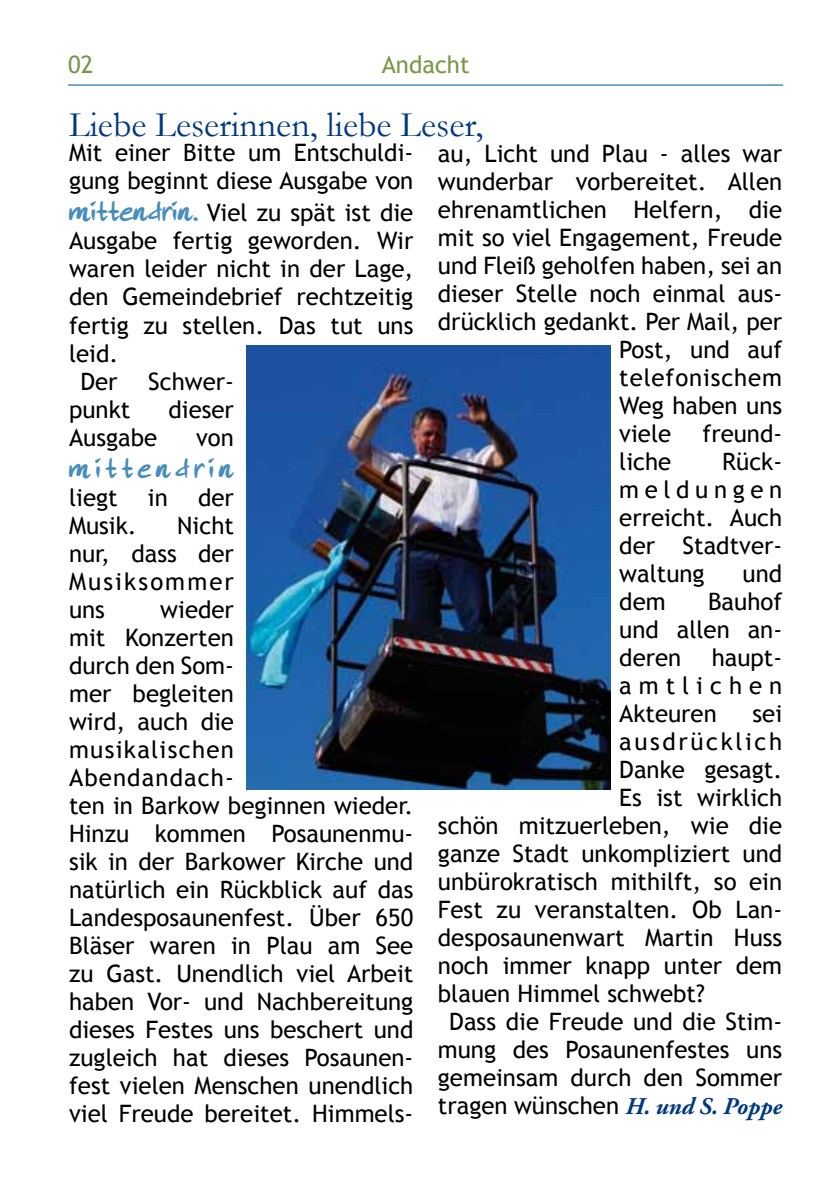
<style>
.page{position:relative;width:840px;height:1191px;background:#fff}
.page>*{position:absolute;margin:0;border:0;box-sizing:border-box;transform-origin:0 0}
.t1{font:36px "Garamond";color:#003882}
.t2{font:28px "Rodide Asis";letter-spacing:.16em;color:#488dbb}
.t3{font:24px/28px "Trebuchet MS";color:#000;text-align:justify}
.t4{font:24px "Trebuchet MS";letter-spacing:.035em;color:#000}
.t5{font:24px "Trebuchet MS";letter-spacing:.11em;color:#000}
.t6{font:24px "Trebuchet MS";color:#789847}
.s1{font-family:"Rodide Asis";font-size:28px;color:#488dbb}
.s2{font-family:"Adobe Garamond Pro";font-weight:700;font-style:italic;color:#003882}
</style>
<div class="page">
<hr style="left:68px;top:84px;width:714px;height:2px;background:#488dbb">
<img style="left:247px;top:346px;width:363px;height:443px">
<p class="t6" style="left:68px;top:50px;width:27px">02</p>
<p class="t6" style="left:381px;top:50px;width:89px">Andacht</p>
<h1 class="t1" style="left:69px;top:103px;width:415px">Liebe Leserinnen, liebe Leser,</h1>
<p class="t3" style="left:69px;top:139px;width:345px">Mit einer Bitte um Entschuldi&shy;gung beginnt diese Ausgabe von</p>
<p class="t3" style="left:69px;top:199px;width:345px"><span class="s1">mittendrin.</span> Viel zu spät ist die</p>
<p class="t3" style="left:69px;top:227px;width:345px">Ausgabe fertig geworden. Wir</p>
<p class="t3" style="left:69px;top:255px;width:345px">waren leider nicht in der Lage,</p>
<p class="t3" style="left:69px;top:283px;width:345px">den Gemeindebrief rechtzeitig</p>
<p class="t3" style="left:69px;top:311px;width:345px">fertig zu stellen. Das tut uns</p>
<p class="t3" style="left:69px;top:339px;width:51px">leid.</p>
<p class="t3" style="left:80px;top:367px;width:39px">Der</p>
<p class="t3" style="left:148px;top:367px;width:87px">Schwer-</p>
<p class="t3" style="left:69px;top:395px;width:63px">punkt</p>
<p class="t3" style="left:168px;top:395px;width:67px">dieser</p>
<p class="t3" style="left:69px;top:423px;width:90px">Ausgabe</p>
<p class="t3" style="left:196px;top:423px;width:39px">von</p>
<p class="t2" style="left:69px;top:454px;width:166px">mittendrin</p>
<p class="t3" style="left:69px;top:483px;width:50px">liegt</p>
<p class="t3" style="left:148px;top:483px;width:21px">in</p>
<p class="t3" style="left:198px;top:483px;width:37px">der</p>
<p class="t3" style="left:69px;top:511px;width:69px">Musik.</p>
<p class="t3" style="left:437px;top:139px;width:345px">au, Licht und Plau - alles war</p>
<p class="t3" style="left:437px;top:167px;width:345px">wunderbar vorbereitet. Allen</p>
<p class="t3" style="left:437px;top:195px;width:345px">ehrenamtlichen Helfern, die</p>
<p class="t3" style="left:437px;top:223px;width:345px">mit so viel Engagement, Freude</p>
<p class="t3" style="left:437px;top:251px;width:345px">und Fleiß geholfen haben, sei an</p>
<p class="t3" style="left:437px;top:279px;width:345px">dieser Stelle noch einmal aus-</p>
<p class="t3" style="left:437px;top:307px;width:345px">drücklich gedankt. Per Mail, per</p>
<p class="t3" style="left:619px;top:335px;width:164px">Post, und auf</p>
<p class="t4" style="left:619px;top:363px;width:164px">telefonischem</p>
<p class="t3" style="left:619px;top:391px;width:164px">Weg haben uns</p>
<p class="t3" style="left:619px;top:419px;width:53px">viele</p>
<p class="t3" style="left:702px;top:419px;width:81px">freund-</p>
<p class="t3" style="left:619px;top:447px;width:53px">liche</p>
<p class="t3" style="left:619px;top:447px;width:164px;text-indent:103px">Rück&shy;meldungen erreicht. Auch der Stadtver&shy;waltung</p>
<p class="t3" style="left:69px;top:511px;width:166px;text-indent:108px">Nicht nur, dass der Musiksommer uns</p>
<p class="t3" style="left:742px;top:559px;width:41px">und</p>
<p class="t3" style="left:619px;top:587px;width:48px">dem</p>
<p class="t3" style="left:619px;top:587px;width:164px;text-indent:89px">Bauhof und allen an&shy;deren</p>
<p class="t3" style="left:69px;top:595px;width:345px;text-align:left;text-indent:91px">wieder<br>mit Konzerten<br>durch den Som-<br>mer begleiten<br>wird, auch die<br>musikalischen<br>Abendandach-<br>ten in Barkow beginnen wieder.<br>Hinzu kommen Posaunenmu&shy;sik in der Barkower Kirche und natürlich ein Rückblick auf das<br>Landesposaunenfest. Über 650<br>Bläser waren in Plau am See zu Gast. Unendlich viel Arbeit haben Vor- und Nachbereitung dieses Festes uns beschert und zugleich hat dieses Posaunen&shy;fest vielen Menschen unendlich viel Freude bereitet. Himmels-</p>
<p class="t3" style="left:619px;top:644px;width:164px;text-indent:92px">haupt&shy;amtlichen Akteuren</p>
<p class="t3" style="left:752px;top:700px;width:31px">sei</p>
<p class="t5" style="left:619px;top:727px;width:164px">ausdrücklich</p>
<p class="t3" style="left:619px;top:756px;width:164px">Danke gesagt.</p>
<p class="t3" style="left:619px;top:784px;width:164px">Es ist wirklich</p>
<p class="t3" style="left:437px;top:812px;width:345px">schön mitzuerleben, wie die</p>
<p class="t3" style="left:437px;top:840px;width:345px">ganze Stadt unkompliziert und</p>
<p class="t3" style="left:437px;top:868px;width:345px">unbürokratisch mithilft, so ein</p>
<p class="t3" style="left:437px;top:896px;width:345px">Fest zu veranstalten. Ob Lan-</p>
<p class="t3" style="left:437px;top:924px;width:345px">desposaunenwart Martin Huss</p>
<p class="t3" style="left:437px;top:952px;width:345px">noch immer knapp unter dem</p>
<p class="t3" style="left:437px;top:980px;width:268px">blauen Himmel schwebt?</p>
<p class="t3" style="left:449px;top:1008px;width:334px">Dass die Freude und die Stim-</p>
<p class="t3" style="left:437px;top:1036px;width:345px">mung des Posaunenfestes uns</p>
<p class="t3" style="left:437px;top:1064px;width:345px">gemeinsam durch den Sommer</p>
<p class="t3" style="left:437px;top:1092px;width:345px">tragen wünschen <span class="s2">H. und S. Poppe</span></p>
</div>
